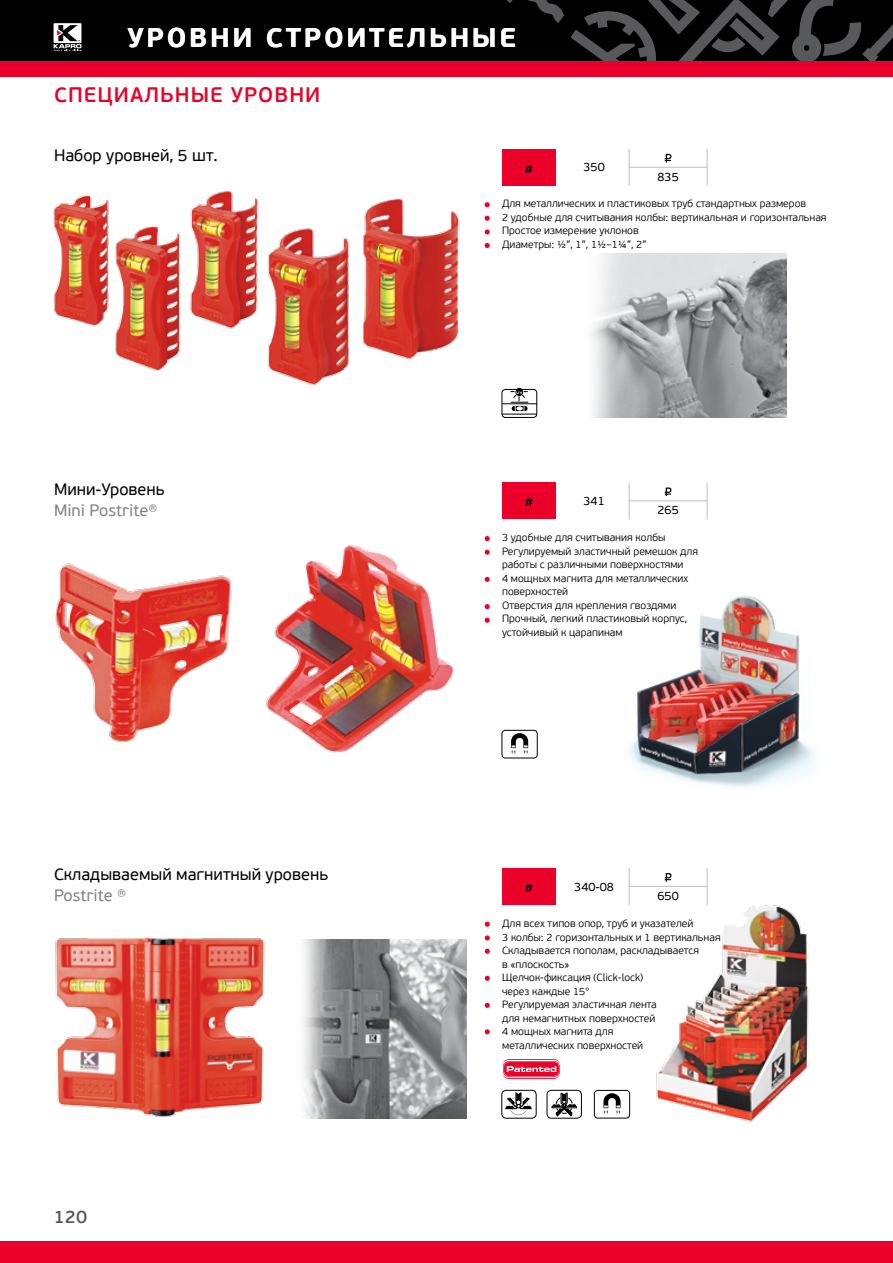
<style>
.page{position:relative;width:893px;height:1263px;background:#fff}
.page>*{position:absolute;margin:0;border:0;box-sizing:border-box;transform-origin:0 0}
.t1{font:700 27px "PF Beau Sans Pro";letter-spacing:.1em;color:#fff}
.t2{font:600 21px "PF Beau Sans Pro";letter-spacing:.05em;color:#eb0029}
.t3{font:600 18px "PF Beau Sans Pro";color:#58595b}
.t4{font:16.5px "PF Beau Sans Pro";color:#000}
.t5{font:16.5px "PF Beau Sans Pro";color:#808285}
.t6{font:700 13.5px "PF Beau Sans Pro";color:#000}
.t7{font:12px "PF Beau Sans Pro";color:#000}
.t8{font:300 10.5px/13.5px "PF Beau Sans Pro";color:#000}
</style>
<div class="page">
<div style="left:0;top:1242px;width:893px;height:21px;background:#eb0029"></div>
<div style="left:0;top:0;width:893px;height:62px;background:#000"></div>
<div style="left:54px;top:23px;width:27px;height:20px;background:#fff"></div>
<svg style="left:54px;top:25px;width:29px;height:26px"></svg>
<svg style="left:506px;top:0;width:58px;height:23px"></svg>
<svg style="left:570px;top:0;width:323px;height:61px"></svg>
<div style="left:0;top:61px;width:893px;height:16px;background:#eb0029"></div>
<img style="left:53px;top:191px;width:407px;height:195px">
<img style="left:266px;top:545px;width:188px;height:208px">
<img style="left:55px;top:563px;width:177px;height:179px">
<img style="left:55px;top:937px;width:207px;height:181px">
<img style="left:656px;top:900px;width:153px;height:222px">
<img style="left:255px;top:939px;width:212px;height:179px">
<img style="left:591px;top:254px;width:196px;height:164px">
<img style="left:629px;top:596px;width:186px;height:191px">
<div style="left:502px;top:149px;width:54px;height:37px;background:#eb0029"></div>
<div style="left:502px;top:482px;width:54px;height:37px;background:#eb0029"></div>
<div style="left:502px;top:868px;width:54px;height:37px;background:#eb0029"></div>
<svg style="left:665px;top:154px;width:6px;height:8px"></svg>
<svg style="left:665px;top:487px;width:6px;height:9px"></svg>
<svg style="left:665px;top:873px;width:6px;height:9px"></svg>
<hr style="left:629px;top:501px;width:78px;height:1px;background:#bcbec0">
<hr style="left:629px;top:482px;width:1px;height:37px;background:#bcbec0">
<hr style="left:707px;top:482px;width:1px;height:37px;background:#bcbec0">
<hr style="left:629px;top:886px;width:78px;height:1px;background:#bcbec0">
<hr style="left:629px;top:868px;width:1px;height:37px;background:#bcbec0">
<hr style="left:707px;top:868px;width:1px;height:37px;background:#bcbec0">
<hr style="left:629px;top:167px;width:78px;height:1px;background:#bcbec0">
<hr style="left:629px;top:149px;width:1px;height:37px;background:#bcbec0">
<hr style="left:707px;top:149px;width:1px;height:37px;background:#bcbec0">
<svg style="left:485px;top:216px;width:5px;height:5px"></svg>
<svg style="left:485px;top:202px;width:5px;height:5px"></svg>
<svg style="left:485px;top:229px;width:5px;height:6px"></svg>
<svg style="left:485px;top:243px;width:5px;height:5px"></svg>
<div style="left:502px;top:389px;width:35px;height:29px;border:1px solid #000;border-radius:3px"></div>
<hr style="left:502px;top:403px;width:35px;height:1px;background:#000">
<hr style="left:502px;top:414px;width:35px;height:1px;background:#000">
<svg style="left:510px;top:391px;width:18px;height:20px"></svg>
<svg style="left:502px;top:1059px;width:58px;height:20px"></svg>
<div style="left:502px;top:730px;width:35px;height:28px;border:1px solid #000;border-radius:4px"></div>
<svg style="left:511px;top:733px;width:17px;height:22px"></svg>
<div style="left:594px;top:1090px;width:36px;height:28px;border:1px solid #000;border-radius:4px"></div>
<svg style="left:603px;top:1093px;width:18px;height:22px"></svg>
<div style="left:547px;top:1090px;width:35px;height:28px;border:1px solid #000;border-radius:4px"></div>
<svg style="left:552px;top:1093px;width:25px;height:23px"></svg>
<div style="left:502px;top:1090px;width:34px;height:28px;border:1px solid #000;border-radius:4px"></div>
<svg style="left:505px;top:1092px;width:27px;height:23px"></svg>
<svg style="left:485px;top:1029px;width:5px;height:5px"></svg>
<svg style="left:485px;top:1003px;width:5px;height:5px"></svg>
<svg style="left:485px;top:976px;width:5px;height:5px"></svg>
<svg style="left:485px;top:949px;width:5px;height:5px"></svg>
<svg style="left:485px;top:935px;width:5px;height:5px"></svg>
<svg style="left:485px;top:922px;width:5px;height:5px"></svg>
<svg style="left:485px;top:536px;width:5px;height:5px"></svg>
<svg style="left:485px;top:550px;width:5px;height:5px"></svg>
<svg style="left:485px;top:577px;width:5px;height:5px"></svg>
<svg style="left:485px;top:604px;width:5px;height:5px"></svg>
<svg style="left:485px;top:618px;width:5px;height:5px"></svg>
<h1 class="t1" style="left:128px;top:21px;width:390px">УРОВНИ СТРОИТЕЛЬНЫЕ</h1>
<h2 class="t2" style="left:54px;top:82px;width:268px">СПЕЦИАЛЬНЫЕ УРОВНИ</h2>
<h3 class="t4" style="left:54px;top:146px;width:165px">Набор уровней, 5 шт.</h3>
<h3 class="t4" style="left:54px;top:480px;width:112px">Мини-Уровень</h3>
<h3 class="t5" style="left:54px;top:500px;width:105px">Mini Postrite®</h3>
<h3 class="t4" style="left:54px;top:865px;width:276px">Складываемый магнитный уровень</h3>
<h3 class="t5" style="left:54px;top:886px;width:74px">Postrite ®</h3>
<h3 class="t3" style="left:54px;top:1206px;width:35px">120</h3>
<p class="t6" style="left:525px;top:159px;width:10px">#</p>
<p class="t7" style="left:583px;top:160px;width:23px">350</p>
<p class="t7" style="left:657px;top:170px;width:23px">835</p>
<p class="t8" style="left:502px;top:197px;width:326px">Для металлических и пластиковых труб стандартных размеров<br>2 удобные для считывания колбы: вертикальная и горизонтальная Простое измерение уклонов<br>Диаметры: ½”, 1”, 1½–1¼”, 2”</p>
<p class="t6" style="left:525px;top:493px;width:10px">#</p>
<p class="t7" style="left:583px;top:494px;width:23px">341</p>
<p class="t7" style="left:657px;top:503px;width:23px">265</p>
<p class="t8" style="left:502px;top:531px;width:198px">3 удобные для считывания колбы<br>Регулируемый эластичный ремешок для работы с различными поверхностями<br>4 мощных магнита для металлических поверхностей<br>Отверстия для крепления гвоздями<br>Прочный, легкий пластиковый корпус, устойчивый к царапинам</p>
<p class="t6" style="left:525px;top:879px;width:10px">#</p>
<p class="t7" style="left:574px;top:880px;width:41px">340-08</p>
<p class="t7" style="left:657px;top:889px;width:23px">650</p>
<p class="t8" style="left:502px;top:917px;width:220px">Для всех типов опор, труб и указателей<br>3 колбы: 2 горизонтальных и 1 вертикальная<br>Складывается пополам, раскладывается<br>в «плоскость»<br>Щелчок-фиксация (Click-lock)<br>через каждые 15°<br>Регулируемая эластичная лента<br>для немагнитных поверхностей<br>4 мощных магнита для<br>металлических поверхностей</p>
</div>
